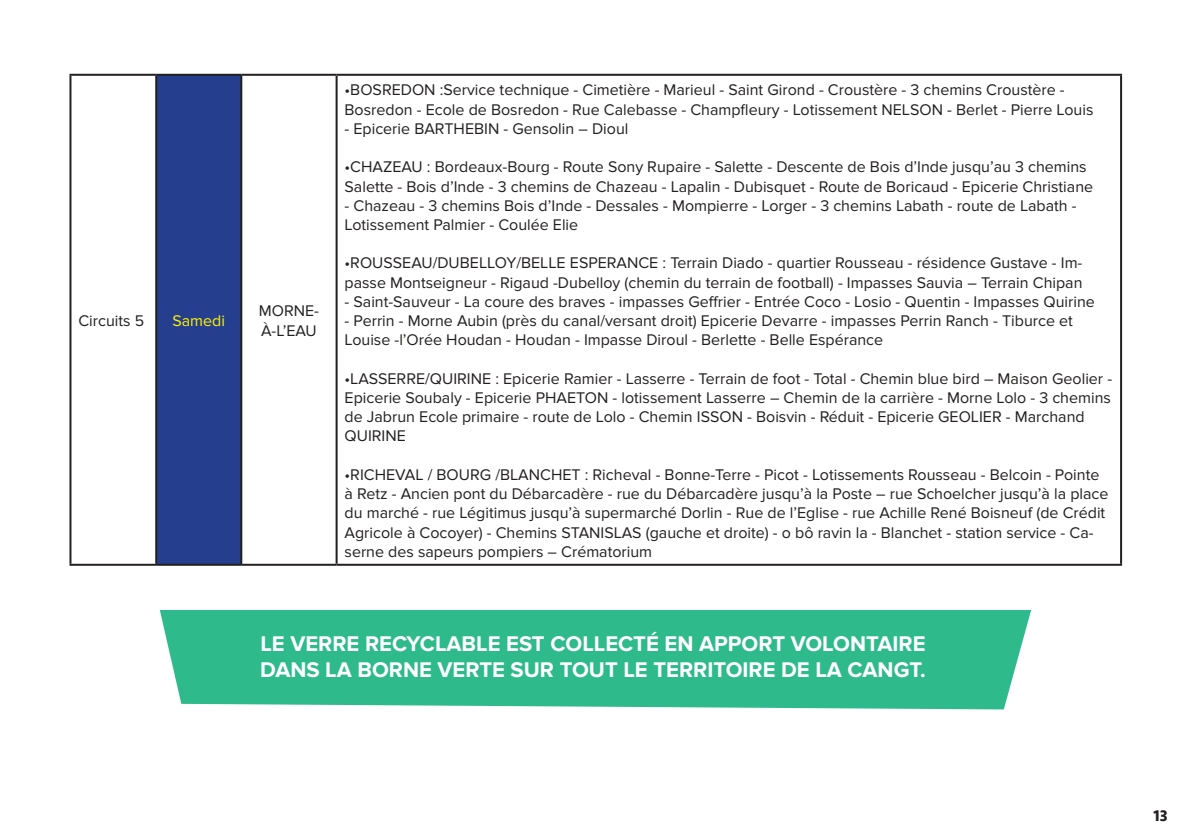
<style>
.page{position:relative;width:1191px;height:840px;background:#fff}
.page>*{position:absolute;margin:0;border:0;box-sizing:border-box;transform-origin:0 0}
.t1{font:700 22px "Proxima Nova";color:#fff}
.t2{font:16px/19.2px "Proxima Nova";color:#231f20}
.t3{font:16px "Proxima Nova";color:#fff101}
.t4{font:700 16px "Seravek";color:#231f20}
</style>
<div class="page">
<div style="left:156px;top:75px;width:85px;height:489px;background:#253f8e"></div>
<hr style="left:69px;top:74px;width:87px;height:2px;background:#231f20">
<hr style="left:69px;top:76px;width:2px;height:487px;background:#231f20">
<hr style="left:156px;top:74px;width:85px;height:2px;background:#231f20">
<hr style="left:155px;top:76px;width:2px;height:487px;background:#231f20">
<hr style="left:241px;top:74px;width:95px;height:2px;background:#231f20">
<hr style="left:240px;top:76px;width:2px;height:487px;background:#231f20">
<hr style="left:336px;top:74px;width:786px;height:2px;background:#231f20">
<hr style="left:335px;top:76px;width:2px;height:487px;background:#231f20">
<hr style="left:1120px;top:76px;width:2px;height:487px;background:#231f20">
<hr style="left:69px;top:563px;width:87px;height:2px;background:#231f20">
<hr style="left:156px;top:563px;width:85px;height:2px;background:#231f20">
<hr style="left:241px;top:563px;width:95px;height:2px;background:#231f20">
<hr style="left:336px;top:563px;width:786px;height:2px;background:#231f20">
<div style="left:160px;top:610px;width:871px;height:99px;background:#2fba8c"></div>
<p class="t2" style="left:78px;top:311px;width:67px">Circuits 5</p>
<p class="t3" style="left:172px;top:311px;width:54px">Samedi</p>
<p class="t2" style="left:259px;top:301px;width:62px">MORNE-</p>
<p class="t2" style="left:261px;top:321px;width:57px">À-L’EAU</p>
<p class="t2" style="left:344px;top:81px;width:750px">•BOSREDON :Service technique - Cimetière - Marieul - Saint Girond - Croustère - 3 chemins Croustère -<br>Bosredon - Ecole de Bosredon - Rue Calebasse - Champfleury - Lotissement NELSON - Berlet - Pierre Louis</p>
<p class="t2" style="left:344px;top:119px;width:285px">- Epicerie BARTHEBIN - Gensolin – Dioul</p>
<p class="t2" style="left:344px;top:157px;width:750px">•CHAZEAU : Bordeaux-Bourg - Route Sony Rupaire - Salette - Descente de Bois d’Inde jusqu’au 3 chemins<br>Salette - Bois d’Inde - 3 chemins de Chazeau - Lapalin - Dubisquet - Route de Boricaud - Epicerie Christiane</p>
<p class="t2" style="left:344px;top:196px;width:733px">- Chazeau - 3 chemins Bois d’Inde - Dessales - Mompierre - Lorger - 3 chemins Labath - route de Labath -<br>Lotissement Palmier - Coulée Elie</p>
<p class="t2" style="left:344px;top:253px;width:739px">•ROUSSEAU/DUBELLOY/BELLE ESPERANCE : Terrain Diado - quartier Rousseau - résidence Gustave - Im&shy;passe Montseigneur - Rigaud -Dubelloy (chemin du terrain de football) - Impasses Sauvia – Terrain Chipan</p>
<p class="t2" style="left:344px;top:292px;width:751px">- Saint-Sauveur - La coure des braves - impasses Geffrier - Entrée Coco - Losio - Quentin - Impasses Quirine</p>
<p class="t2" style="left:344px;top:311px;width:730px">- Perrin - Morne Aubin (près du canal/versant droit) Epicerie Devarre - impasses Perrin Ranch - Tiburce et<br>Louise -l’Orée Houdan - Houdan - Impasse Diroul - Berlette - Belle Espérance</p>
<p class="t2" style="left:344px;top:369px;width:769px">•LASSERRE/QUIRINE : Epicerie Ramier - Lasserre - Terrain de foot - Total - Chemin blue bird – Maison Geolier - Epicerie Soubaly - Epicerie PHAETON - lotissement Lasserre – Chemin de la carrière - Morne Lolo - 3 chemins de Jabrun Ecole primaire - route de Lolo - Chemin ISSON - Boisvin - Réduit - Epicerie GEOLIER - Marchand QUIRINE</p>
<p class="t2" style="left:344px;top:465px;width:765px">•RICHEVAL / BOURG /BLANCHET : Richeval - Bonne-Terre - Picot - Lotissements Rousseau - Belcoin - Pointe à Retz - Ancien pont du Débarcadère - rue du Débarcadère jusqu’à la Poste – rue Schoelcher jusqu’à la place du marché - rue Légitimus jusqu’à supermarché Dorlin - Rue de l’Eglise - rue Achille René Boisneuf (de Crédit Agricole à Cocoyer) - Chemins STANISLAS (gauche et droite) - o bô ravin la - Blanchet - station service - Ca&shy;serne des sapeurs pompiers – Crématorium</p>
<p class="t1" style="left:260px;top:630px;width:666px">LE VERRE RECYCLABLE EST COLLECTÉ EN APPORT VOLONTAIRE</p>
<p class="t1" style="left:260px;top:656px;width:667px">DANS LA BORNE VERTE SUR TOUT LE TERRITOIRE DE LA CANGT.</p>
<p class="t4" style="left:1153px;top:802px;width:16px">13</p>
</div>
